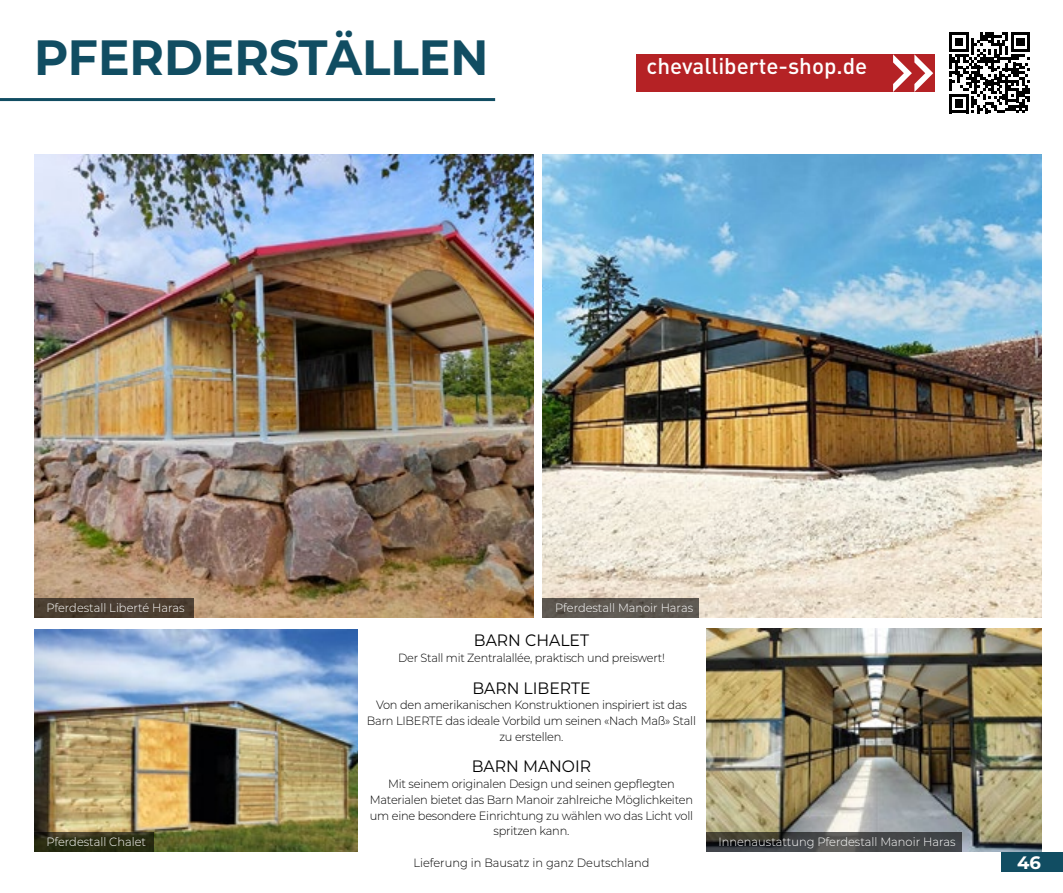
<style>
.page{position:relative;width:1063px;height:893px;background:#fff}
.page>*{position:absolute;margin:0;border:0;box-sizing:border-box;transform-origin:0 0}
.t1{font:700 49.5px "Montserrat";color:#114d62;scale:.95 1}
.t2{font:500 22.5px "DIN";color:#fff}
.t3{font:700 18px "Montserrat";color:#fff}
.t4{font:16.5px "Montserrat";color:#000;scale:.95 1}
.t5{font:300 12px/15.8px "Montserrat";letter-spacing:-.02em;color:#000;text-align:center;scale:.95 1}
.t6{font:300 12px "Montserrat";color:#fff;scale:.95 1}
.t7{font:300 12px "Montserrat";color:#000;scale:.95 1}
.t8{font:300 11.85px "Montserrat";letter-spacing:-.02em;color:#000;scale:.95 1}
</style>
<div class="page">
<img style="left:34px;top:154px;width:500px;height:464px">
<img style="left:542px;top:154px;width:500px;height:464px">
<img style="left:34px;top:629px;width:323px;height:222px">
<img style="left:706px;top:628px;width:336px;height:223px">
<div style="left:636px;top:54px;width:298px;height:38px;background:#b52225"></div>
<svg style="left:893px;top:54px;width:40px;height:38px"></svg>
<svg style="left:949px;top:32px;width:81px;height:81px"></svg>
<div style="left:34px;top:598px;width:159px;height:20px;background:#4b3e31"></div>
<svg style="left:34px;top:832px;width:119px;height:19px;background:#2d2f15"></svg>
<svg style="left:706px;top:832px;width:255px;height:19px;background:#414242"></svg>
<div style="left:542px;top:598px;width:157px;height:20px;background:#5f5952"></div>
<hr style="left:0;top:98px;width:495px;height:3px;background:#114d62">
<div style="left:1001px;top:852px;width:62px;height:20px;background:#114d62"></div>
<h1 class="t1" style="left:34px;top:22px;width:480px">PFERDERSTÄLLEN</h1>
<h2 class="t2" style="left:647px;top:51px;width:222px">chevalliberte-shop.de</h2>
<p class="t6" style="left:46px;top:600px;width:147px">Pferdestall Liberté Haras</p>
<p class="t6" style="left:555px;top:600px;width:147px">Pferdestall Manoir Haras</p>
<h3 class="t4" style="left:474px;top:629px;width:123px">BARN CHALET</h3>
<p class="t8" style="left:398px;top:650px;width:282px">Der Stall mit Zentralallée, praktisch und preiswert!</p>
<h3 class="t4" style="left:472px;top:676px;width:126px">BARN LIBERTE</h3>
<p class="t5" style="left:367px;top:697px;width:348px">Von den amerikanischen Konstruktionen inspiriert ist das<br>Barn LIBERTE das ideale Vorbild um seinen «Nach Maß» Stall zu erstellen.</p>
<h3 class="t4" style="left:472px;top:755px;width:127px">BARN MANOIR</h3>
<p class="t5" style="left:370px;top:776px;width:342px">Mit seinem originalen Design und seinen gepflegten Materialen bietet das Barn Manoir zahlreiche Möglichkeiten um eine besondere Einrichtung zu wählen wo das Licht voll spritzen kann.</p>
<p class="t7" style="left:413px;top:854px;width:250px">Lieferung in Bausatz in ganz Deutschland</p>
<p class="t6" style="left:46px;top:834px;width:106px">Pferdestall Chalet</p>
<p class="t6" style="left:718px;top:834px;width:251px">Innenaustattung Pferdestall Manoir Haras</p>
<h3 class="t3" style="left:1017px;top:849px;width:25px">46</h3>
</div>
